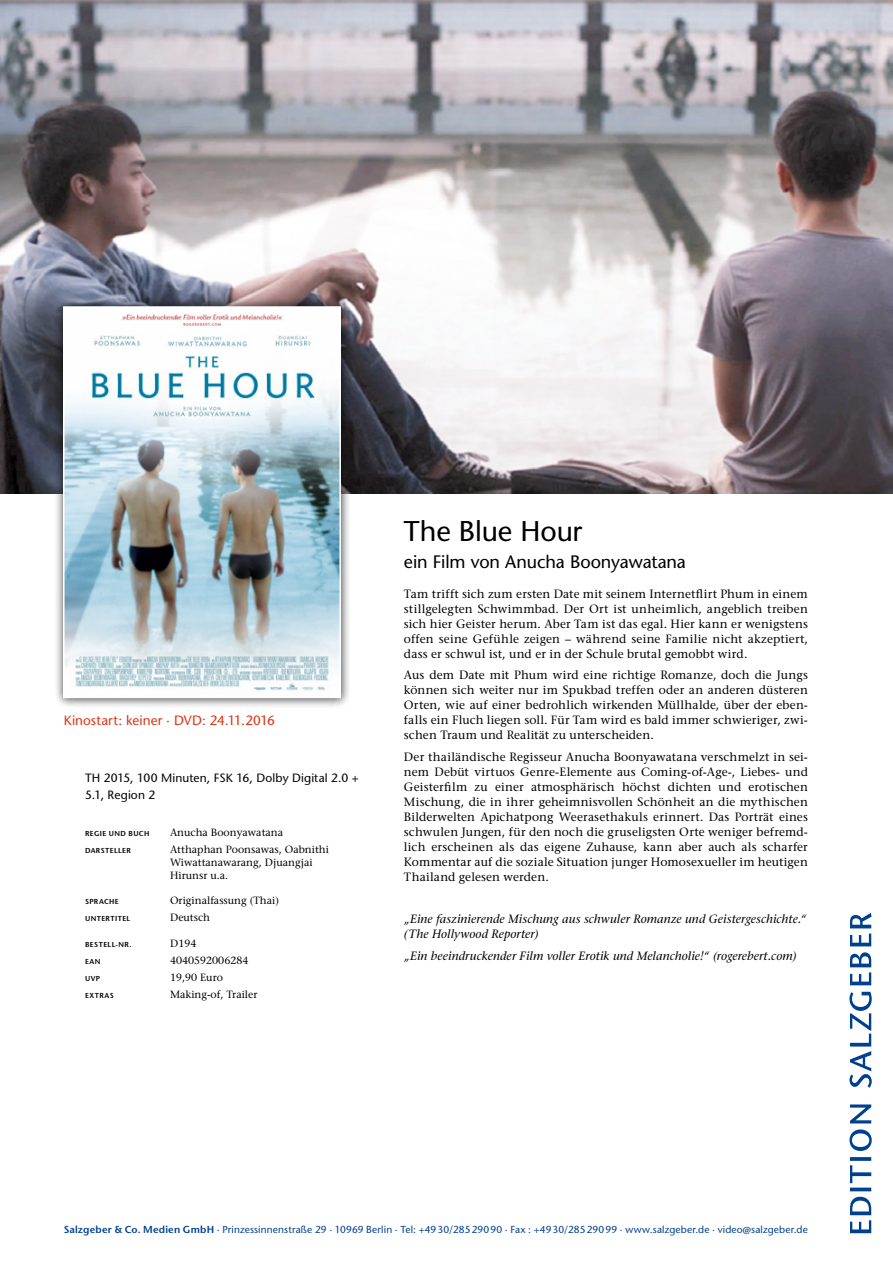
<style>
.page{position:relative;width:893px;height:1263px;background:#fff}
.page>*{position:absolute;margin:0;border:0;box-sizing:border-box;transform-origin:0 0}
.t1{font:28.5px "Stone Sans";letter-spacing:-.005em;color:#000}
.t2{font:18px "Stone Sans";letter-spacing:-.005em;color:#000}
.t3{font:13.5px "Stone Sans";letter-spacing:.005em;color:#dc3417}
.t4{font:500 12px/15px "Stone Serif Std";letter-spacing:.015em;color:#000;text-align:justify}
.t5{font:italic 500 12px/15px "Stone Serif Std";letter-spacing:.005em;color:#000}
.t6{font:12px/17px "Stone Sans";letter-spacing:.01em;color:#000}
.t7{font:500 10.5px/12.8px "Stone Serif Std";color:#000}
.t8{font:10.2px "Stone Sans";letter-spacing:.015em;color:#00418f}
.t9{font:600 7.2px "Stone Sans";letter-spacing:.055em;color:#000}
.s1{font-weight:600}
</style>
<div class="page">
<img style="left:0;top:0;width:893px;height:493px">
<div style="left:53px;top:296px;width:298px;height:412px;background:#000;opacity:.75"></div>
<img style="left:66px;top:309px;width:272px;height:386px">
<div style="left:63px;top:306px;width:278px;height:392px;border:2px solid #fff"></div>
<svg style="left:849px;top:913px;width:23px;height:320px"></svg>
<p class="t3" style="left:64px;top:712px;width:213px">Kinostart: keiner · DVD: 24.11.2016</p>
<p class="t6" style="left:85px;top:770px;width:275px">TH 2015, 100 Minuten, FSK 16, Dolby Digital 2.0 +<br>5.1, Region 2</p>
<p class="t9" style="left:85px;top:829px;width:66px">REGIE UND BUCH</p>
<p class="t7" style="left:170px;top:826px;width:115px">Anucha Boonyawatana</p>
<p class="t9" style="left:85px;top:846px;width:47px">DARSTELLER</p>
<p class="t7" style="left:170px;top:843px;width:161px">Atthaphan Poonsawas, Oabnithi<br>Wiwattanawarang, Djuangjai<br>Hirunsr u.a.</p>
<p class="t9" style="left:85px;top:897px;width:35px">SPRACHE</p>
<p class="t7" style="left:170px;top:894px;width:111px">Originalfassung (Thai)</p>
<p class="t9" style="left:85px;top:914px;width:47px">UNTERTITEL</p>
<p class="t7" style="left:170px;top:911px;width:42px">Deutsch</p>
<p class="t9" style="left:85px;top:940px;width:48px">BESTELL-NR.</p>
<p class="t7" style="left:170px;top:937px;width:28px">D194</p>
<p class="t9" style="left:85px;top:957px;width:17px">EAN</p>
<p class="t7" style="left:170px;top:954px;width:80px">4040592006284</p>
<p class="t9" style="left:85px;top:974px;width:17px">UVP</p>
<p class="t7" style="left:170px;top:971px;width:54px">19,90 Euro</p>
<p class="t9" style="left:85px;top:991px;width:30px">EXTRAS</p>
<p class="t7" style="left:170px;top:988px;width:89px">Making-of, Trailer</p>
<h1 class="t1" style="left:404px;top:514px;width:180px">The Blue Hour</h1>
<h2 class="t2" style="left:404px;top:551px;width:283px">ein Film von Anucha Boonyawatana</h2>
<p class="t4" style="left:404px;top:586px;width:405px">Tam trifft sich zum ersten Date mit seinem Internetflirt Phum in einem stillgelegten Schwimmbad. Der Ort ist unheimlich, angeblich treiben sich hier Geister herum. Aber Tam ist das egal. Hier kann er wenigstens offen seine Gefühle zeigen – während seine Familie nicht akzeptiert, dass er schwul ist, und er in der Schule brutal gemobbt wird.</p>
<p class="t4" style="left:404px;top:667px;width:405px">Aus dem Date mit Phum wird eine richtige Romanze, doch die Jungs können sich weiter nur im Spukbad treffen oder an anderen düsteren Orten, wie auf einer bedrohlich wirkenden Müllhalde, über der eben&shy;falls ein Fluch liegen soll. Für Tam wird es bald immer schwieriger, zwi&shy;schen Traum und Realität zu unterscheiden.</p>
<p class="t4" style="left:404px;top:749px;width:405px">Der thailändische Regisseur Anucha Boonyawatana verschmelzt in sei&shy;nem Debüt virtuos Genre-Elemente aus Coming-of-Age-, Liebes- und Geisterfilm zu einer atmosphärisch höchst dichten und erotischen Mischung, die in ihrer geheimnisvollen Schönheit an die mythischen Bilderwelten Apichatpong Weerasethakuls erinnert. Das Porträt eines schwulen Jungen, für den noch die gruseligsten Orte weniger befremd&shy;lich erscheinen als das eigene Zuhause, kann aber auch als scharfer Kommentar auf die soziale Situation junger Homosexueller im heutigen Thailand gelesen werden.</p>
<p class="t5" style="left:404px;top:912px;width:404px">„Eine faszinierende Mischung aus schwuler Romanze und Geistergeschichte.“ (The Hollywood Reporter)</p>
<p class="t5" style="left:404px;top:948px;width:394px">„Ein beeindruckender Film voller Erotik und Melancholie!“ (rogerebert.com)</p>
<p class="t8" style="left:64px;top:1223px;width:746px"><span class="s1">Salzgeber &amp; Co. Medien GmbH</span> · Prinzessinnenstraße 29 · 10969 Berlin · Tel: +4930/28529090 · Fax : +4930/28529099 · www.salzgeber.de · video@salzgeber.de</p>
</div>
